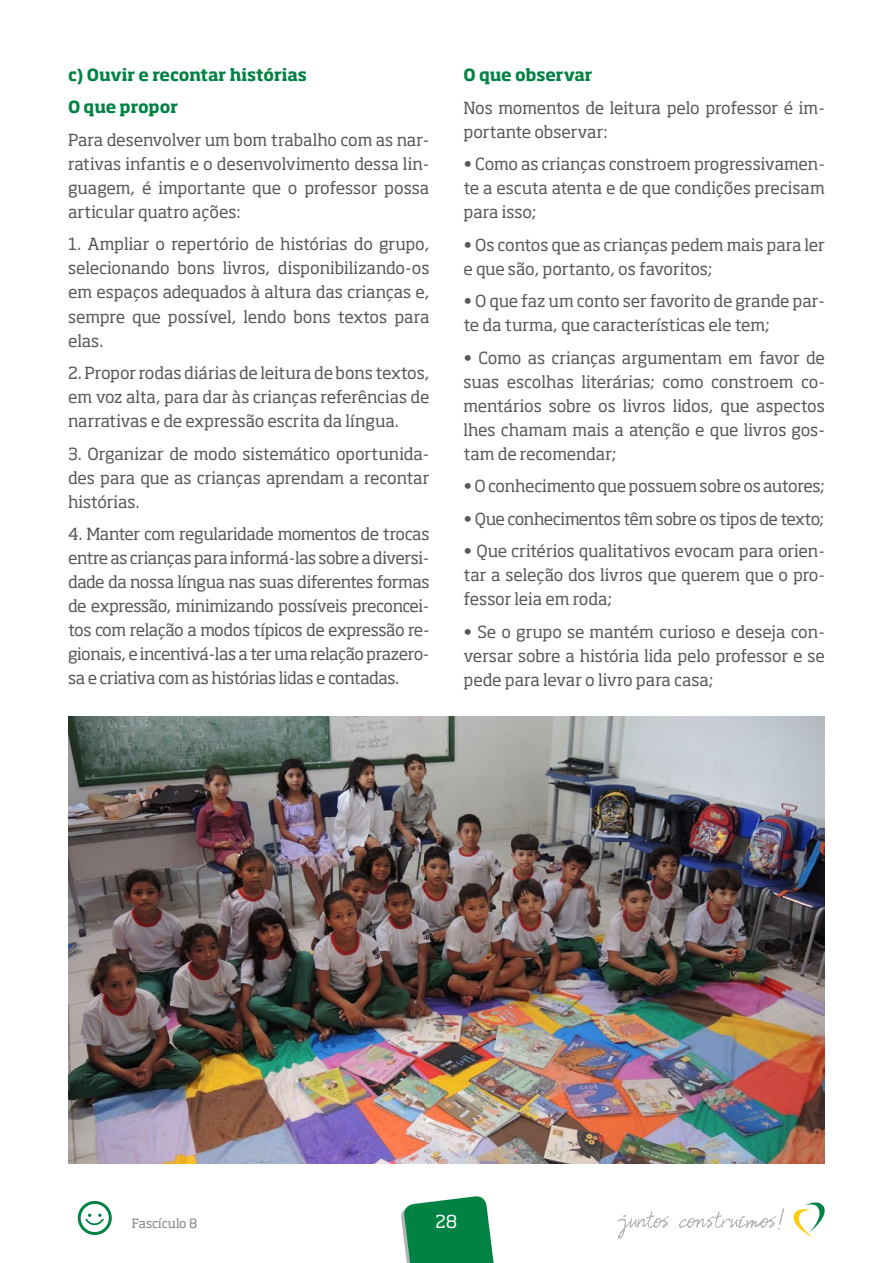
<style>
.page{position:relative;width:893px;height:1263px;background:#fff}
.page>*{position:absolute;margin:0;border:0;box-sizing:border-box;transform-origin:0 0}
.t1{font:17.7px "Soho Std";color:#fff}
.t2{font:16.5px/24px "Soho Std";letter-spacing:-.015em;color:#58595b;text-align:justify}
.t3{font:700 16.5px/32.5px "Soho Std";letter-spacing:-.005em;color:#008242}
.t4{font:12.6px "Soho Std";letter-spacing:-.01em;color:#808285}
</style>
<div class="page">
<svg style="left:401px;top:1196px;width:93px;height:67px;background:#28945f"></svg>
<svg style="left:793px;top:1202px;width:32px;height:35px"></svg>
<svg style="left:618px;top:1208px;width:166px;height:30px"></svg>
<svg style="left:78px;top:1201px;width:34px;height:34px"></svg>
<img style="left:68px;top:716px;width:757px;height:447px">
<p class="t3" style="left:68px;top:58px;width:240px">c) Ouvir e recontar histórias<br>O que propor</p>
<p class="t2" style="left:68px;top:128px;width:363px">Para desenvolver um bom trabalho com as nar&shy;rativas infantis e o desenvolvimento dessa lin&shy;guagem, é importante que o professor possa articular quatro ações:</p>
<p class="t2" style="left:68px;top:232px;width:363px">1. Ampliar o repertório de histórias do grupo, selecionando bons livros, disponibilizando-os em espaços adequados à altura das crianças e, sempre que possível, lendo bons textos para elas.</p>
<p class="t2" style="left:68px;top:361px;width:363px">2. Propor rodas diárias de leitura de bons textos, em voz alta, para dar às crianças referências de narrativas e de expressão escrita da língua.</p>
<p class="t2" style="left:68px;top:441px;width:363px">3. Organizar de modo sistemático oportunida&shy;des para que as crianças aprendam a recontar histórias.</p>
<p class="t2" style="left:68px;top:522px;width:363px">4. Manter com regularidade momentos de trocas entre as crianças para informá-las sobre a diversi&shy;dade da nossa língua nas suas diferentes formas de expressão, minimizando possíveis preconcei&shy;tos com relação a modos típicos de expressão re&shy;gionais, e incentivá-las a ter uma relação prazero&shy;sa e criativa com as histórias lidas e contadas.</p>
<p class="t3" style="left:463px;top:58px;width:131px">O que observar</p>
<p class="t2" style="left:463px;top:95px;width:363px">Nos momentos de leitura pelo professor é im&shy;portante observar:</p>
<p class="t2" style="left:463px;top:152px;width:363px">• Como as crianças constroem progressivamen&shy;te a escuta atenta e de que condições precisam para isso;</p>
<p class="t2" style="left:463px;top:232px;width:363px">• Os contos que as crianças pedem mais para ler e que são, portanto, os favoritos;</p>
<p class="t2" style="left:463px;top:289px;width:363px">• O que faz um conto ser favorito de grande par&shy;te da turma, que características ele tem;</p>
<p class="t2" style="left:463px;top:345px;width:363px">• Como as crianças argumentam em favor de suas escolhas literárias; como constroem co&shy;mentários sobre os livros lidos, que aspectos lhes chamam mais a atenção e que livros gos&shy;tam de recomendar;</p>
<p class="t2" style="left:463px;top:474px;width:363px">• O conhecimento que possuem sobre os autores;</p>
<p class="t2" style="left:463px;top:506px;width:362px">• Que conhecimentos têm sobre os tipos de texto;</p>
<p class="t2" style="left:463px;top:539px;width:363px">• Que critérios qualitativos evocam para orien&shy;tar a seleção dos livros que querem que o pro&shy;fessor leia em roda;</p>
<p class="t2" style="left:463px;top:619px;width:363px">• Se o grupo se mantém curioso e deseja con&shy;versar sobre a história lida pelo professor e se pede para levar o livro para casa;</p>
<p class="t4" style="left:132px;top:1215px;width:67px">Fascículo 8</p>
<p class="t1" style="left:436px;top:1210px;width:23px">28</p>
</div>
